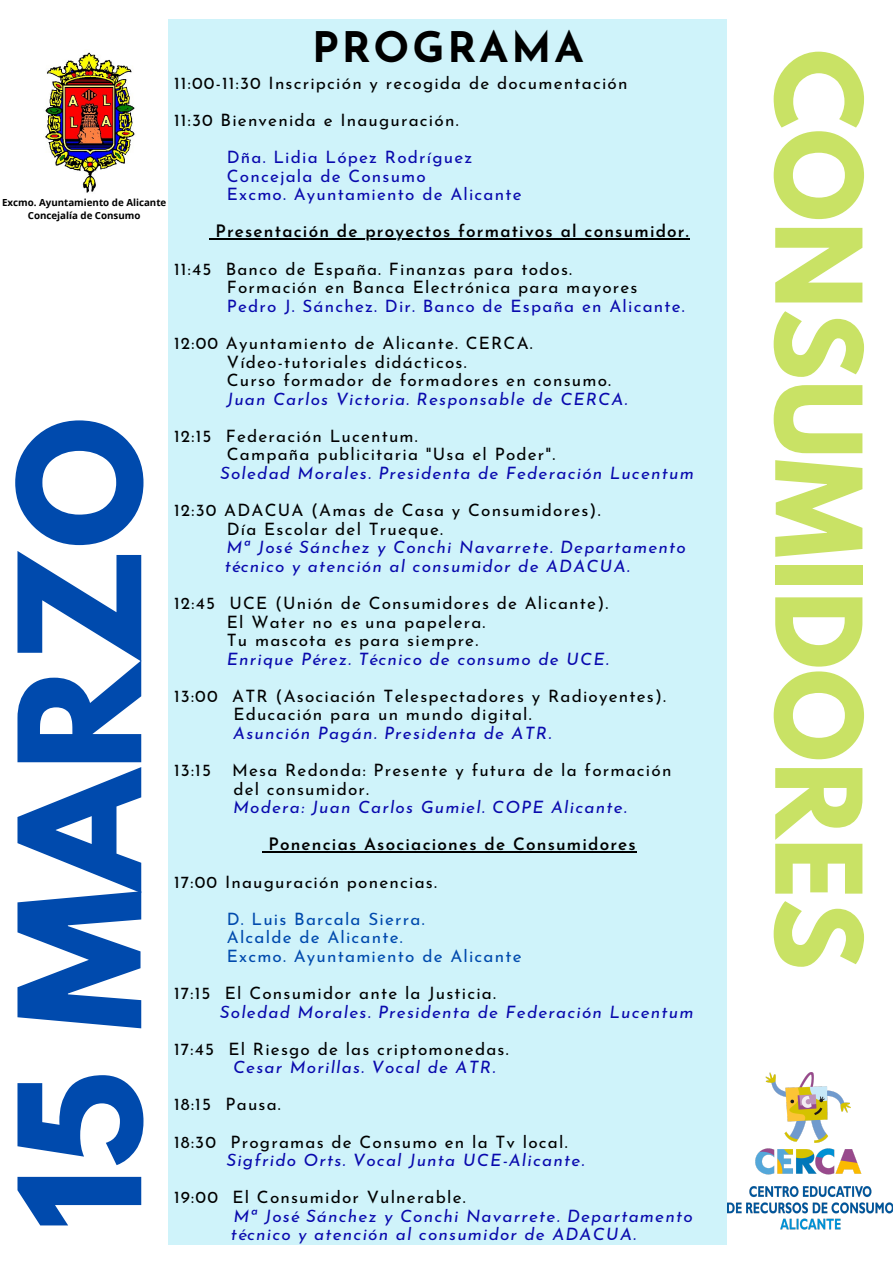
<style>
.page{position:relative;width:893px;height:1263px;background:#fff}
.page>*{position:absolute;margin:0;border:0;box-sizing:border-box;transform-origin:0 0}
.t1{font:700 150px "League Spartan";color:#004aad}
.t2{font:700 105.68px "League Spartan";color:#c9e265}
.t3{font:700 42.08px "Josefin Sans";letter-spacing:.07em;color:#000}
.t4{font:17.1px "Josefin Sans";letter-spacing:.07em;color:#000}
.t5{font:italic 17.1px "Josefin Sans";letter-spacing:.07em;color:#0909ad}
.t6{font:17.1px "Josefin Sans";letter-spacing:.07em;color:#0909ad}
.t7{font:600 17.1px "Josefin Sans";letter-spacing:.07em;color:#000}
.t8{font:17.1px "Josefin Sans";letter-spacing:.07em;color:#004aad}
.t9{font:700 9.75px "Open Sans";color:#000}
</style>
<div class="page">
<div style="left:168px;top:19px;width:559px;height:1226px;background:#cff3fa"></div>
<img style="left:727px;top:1072px;width:166px;height:158px">
<img style="left:45px;top:52px;width:90px;height:141px">
<hr style="left:215px;top:239px;width:475px;height:1px;background:#000">
<svg style="left:262px;top:851px;width:6px;height:2px"></svg>
<hr style="left:268px;top:851px;width:369px;height:2px;background:#000">
<p class="t9" style="left:2px;top:195px;width:166px">Excmo. Ayuntamiento de Alicante</p>
<p class="t9" style="left:28px;top:209px;width:114px">Concejalía de Consumo</p>
<p class="t1" style="left:6px;top:1230px;width:814px;rotate:-90deg">15 MARZO</p>
<p class="t3" style="left:312px;top:31px;width:273px">PROGRAMA</p>
<p class="t4" style="left:174px;top:76px;width:455px">11:00-11:30 Inscripción y recogida de documentación</p>
<p class="t4" style="left:174px;top:113px;width:286px">11:30 Bienvenida e Inauguración.</p>
<p class="t6" style="left:227px;top:150px;width:247px">Dña. Lidia López Rodríguez</p>
<p class="t6" style="left:227px;top:169px;width:200px">Concejala de Consumo</p>
<p class="t6" style="left:227px;top:187px;width:296px">Excmo. Ayuntamiento de Alicante</p>
<p class="t7" style="left:215px;top:225px;width:475px">Presentación de proyectos formativos al consumidor.</p>
<p class="t4" style="left:174px;top:262px;width:399px">11:45 Banco de España. Finanzas para todos.</p>
<p class="t4" style="left:227px;top:280px;width:412px">Formación en Banca Electrónica para mayores</p>
<p class="t6" style="left:227px;top:299px;width:459px">Pedro J. Sánchez. Dir. Banco de España en Alicante.</p>
<p class="t4" style="left:174px;top:336px;width:360px">12:00 Ayuntamiento de Alicante. CERCA.</p>
<p class="t4" style="left:227px;top:355px;width:241px">Vídeo-tutoriales didácticos.</p>
<p class="t4" style="left:227px;top:373px;width:386px">Curso formador de formadores en consumo.</p>
<p class="t5" style="left:227px;top:392px;width:402px">Juan Carlos Victoria. Responsable de CERCA.</p>
<p class="t4" style="left:174px;top:429px;width:245px">12:15 Federación Lucentum.</p>
<p class="t4" style="left:227px;top:447px;width:330px">Campaña publicitaria "Usa el Poder".</p>
<p class="t5" style="left:220px;top:466px;width:475px">Soledad Morales. Presidenta de Federación Lucentum</p>
<p class="t4" style="left:174px;top:503px;width:428px">12:30 ADACUA (Amas de Casa y Consumidores).</p>
<p class="t4" style="left:227px;top:522px;width:218px">Día Escolar del Trueque.</p>
<p class="t5" style="left:227px;top:540px;width:461px">Mª José Sánchez y Conchi Navarrete. Departamento</p>
<p class="t5" style="left:225px;top:559px;width:406px">técnico y atención al consumidor de ADACUA.</p>
<p class="t4" style="left:174px;top:596px;width:436px">12:45 UCE (Unión de Consumidores de Alicante).</p>
<p class="t4" style="left:227px;top:615px;width:260px">El Water no es una papelera.</p>
<p class="t4" style="left:227px;top:633px;width:253px">Tu mascota es para siempre.</p>
<p class="t5" style="left:227px;top:652px;width:383px">Enrique Pérez. Técnico de consumo de UCE.</p>
<p class="t4" style="left:174px;top:689px;width:493px">13:00 ATR (Asociación Telespectadores y Radioyentes).</p>
<p class="t4" style="left:233px;top:707px;width:300px">Educación para un mundo digital.</p>
<p class="t5" style="left:233px;top:726px;width:319px">Asunción Pagán. Presidenta de ATR.</p>
<p class="t4" style="left:174px;top:763px;width:499px">13:15 Mesa Redonda: Presente y futura de la formación</p>
<p class="t4" style="left:233px;top:782px;width:137px">del consumidor.</p>
<p class="t5" style="left:233px;top:800px;width:395px">Modera: Juan Carlos Gumiel. COPE Alicante.</p>
<p class="t7" style="left:268px;top:837px;width:369px">Ponencias Asociaciones de Consumidores</p>
<p class="t4" style="left:174px;top:875px;width:264px">17:00 Inauguración ponencias.</p>
<p class="t8" style="left:227px;top:912px;width:199px">D. Luis Barcala Sierra.</p>
<p class="t8" style="left:227px;top:930px;width:177px">Alcalde de Alicante.</p>
<p class="t8" style="left:227px;top:949px;width:296px">Excmo. Ayuntamiento de Alicante</p>
<p class="t4" style="left:174px;top:986px;width:323px">17:15 El Consumidor ante la Justicia.</p>
<p class="t5" style="left:220px;top:1005px;width:475px">Soledad Morales. Presidenta de Federación Lucentum</p>
<p class="t4" style="left:174px;top:1042px;width:336px">17:45 El Riesgo de las criptomonedas.</p>
<p class="t5" style="left:233px;top:1060px;width:264px">Cesar Morillas. Vocal de ATR.</p>
<p class="t4" style="left:174px;top:1097px;width:108px">18:15 Pausa.</p>
<p class="t4" style="left:174px;top:1135px;width:395px">18:30 Programas de Consumo en la Tv local.</p>
<p class="t5" style="left:227px;top:1153px;width:359px">Sigfrido Orts. Vocal Junta UCE-Alicante.</p>
<p class="t4" style="left:174px;top:1190px;width:293px">19:00 El Consumidor Vulnerable.</p>
<p class="t5" style="left:233px;top:1209px;width:461px">Mª José Sánchez y Conchi Navarrete. Departamento</p>
<p class="t5" style="left:231px;top:1227px;width:406px">técnico y atención al consumidor de ADACUA.</p>
<p class="t2" style="left:870px;top:49px;width:922px;rotate:90deg">CONSUMIDORES</p>
</div>
